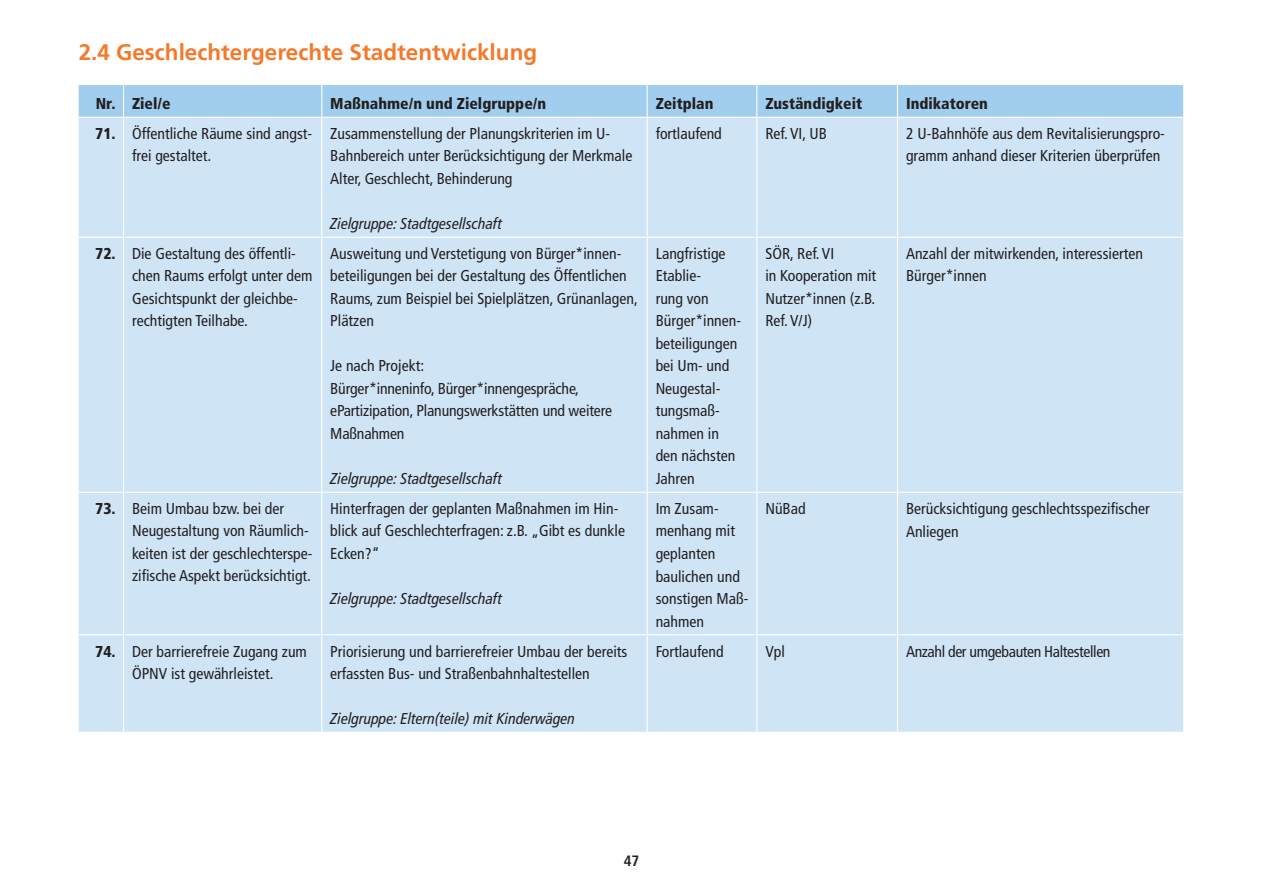
<style>
.page{position:relative;width:1263px;height:893px;background:#fff}
.page>*{position:absolute;margin:0;border:0;box-sizing:border-box;transform-origin:0 0}
.t1{font:700 22.5px "Frutiger LT Std";color:#f4792a}
.t2{font:condensed 15.75px/22.5px "Frutiger LT Std";color:#231f20}
.t3{font:italic condensed 15.75px "Frutiger LT Pro";color:#231f20}
.t4{font:900 condensed 15.75px "Frutiger LT Std";color:#231f20}
.t5{font:condensed 15.75px "Frutiger LT Std";letter-spacing:-.025em;color:#231f20}
.t6{font:700 condensed 15px "Frutiger LT Std";color:#231f20}
</style>
<div class="page">
<div style="left:79px;top:85px;width:1104px;height:32px;background:#a1ceee"></div>
<div style="left:79px;top:118px;width:1104px;height:614px;background:#cfe5f6"></div>
<hr style="left:123px;top:85px;width:1px;height:32px;background:#fff">
<hr style="left:321px;top:85px;width:1px;height:32px;background:#fff">
<hr style="left:647px;top:85px;width:1px;height:32px;background:#fff">
<hr style="left:756px;top:85px;width:1px;height:32px;background:#fff">
<hr style="left:897px;top:85px;width:1px;height:32px;background:#fff">
<hr style="left:123px;top:118px;width:1px;height:119px;background:#fff">
<hr style="left:321px;top:118px;width:1px;height:119px;background:#fff">
<hr style="left:647px;top:118px;width:1px;height:119px;background:#fff">
<hr style="left:756px;top:118px;width:1px;height:119px;background:#fff">
<hr style="left:897px;top:118px;width:1px;height:119px;background:#fff">
<hr style="left:79px;top:237px;width:45px;height:1px;background:#fff">
<hr style="left:124px;top:237px;width:198px;height:1px;background:#fff">
<hr style="left:123px;top:238px;width:1px;height:254px;background:#fff">
<hr style="left:322px;top:237px;width:325px;height:1px;background:#fff">
<hr style="left:321px;top:238px;width:1px;height:254px;background:#fff">
<hr style="left:647px;top:237px;width:110px;height:1px;background:#fff">
<hr style="left:647px;top:238px;width:1px;height:254px;background:#fff">
<hr style="left:757px;top:237px;width:140px;height:1px;background:#fff">
<hr style="left:756px;top:238px;width:1px;height:254px;background:#fff">
<hr style="left:897px;top:237px;width:287px;height:1px;background:#fff">
<hr style="left:897px;top:238px;width:1px;height:254px;background:#fff">
<hr style="left:79px;top:492px;width:45px;height:1px;background:#fff">
<hr style="left:124px;top:492px;width:198px;height:1px;background:#fff">
<hr style="left:123px;top:493px;width:1px;height:141px;background:#fff">
<hr style="left:322px;top:492px;width:325px;height:1px;background:#fff">
<hr style="left:321px;top:493px;width:1px;height:141px;background:#fff">
<hr style="left:647px;top:492px;width:110px;height:1px;background:#fff">
<hr style="left:647px;top:493px;width:1px;height:141px;background:#fff">
<hr style="left:757px;top:492px;width:140px;height:1px;background:#fff">
<hr style="left:756px;top:493px;width:1px;height:141px;background:#fff">
<hr style="left:897px;top:492px;width:287px;height:1px;background:#fff">
<hr style="left:897px;top:493px;width:1px;height:141px;background:#fff">
<hr style="left:79px;top:634px;width:45px;height:1px;background:#fff">
<hr style="left:124px;top:634px;width:198px;height:1px;background:#fff">
<hr style="left:123px;top:635px;width:1px;height:97px;background:#fff">
<hr style="left:322px;top:634px;width:325px;height:1px;background:#fff">
<hr style="left:321px;top:635px;width:1px;height:97px;background:#fff">
<hr style="left:647px;top:634px;width:110px;height:1px;background:#fff">
<hr style="left:647px;top:635px;width:1px;height:97px;background:#fff">
<hr style="left:757px;top:634px;width:140px;height:1px;background:#fff">
<hr style="left:756px;top:635px;width:1px;height:97px;background:#fff">
<hr style="left:897px;top:634px;width:287px;height:1px;background:#fff">
<hr style="left:897px;top:635px;width:1px;height:97px;background:#fff">
<p class="t1" style="left:79px;top:39px;width:460px">2.4 Geschlechtergerechte Stadtentwicklung</p>
<p class="t4" style="left:96px;top:94px;width:21px">Nr.</p>
<p class="t4" style="left:132px;top:94px;width:40px">Ziel/e</p>
<p class="t4" style="left:330px;top:94px;width:217px">Maßnahme/n und Zielgruppe/n</p>
<p class="t4" style="left:656px;top:94px;width:59px">Zeitplan</p>
<p class="t4" style="left:765px;top:94px;width:98px">Zuständigkeit</p>
<p class="t4" style="left:906px;top:94px;width:83px">Indikatoren</p>
<p class="t4" style="left:95px;top:124px;width:22px">71.</p>
<p class="t2" style="left:132px;top:122px;width:480px">Öffentliche Räume sind angst- Zusammenstellung der Planungskriterien im U&shy;frei gestaltet.</p>
<p class="t2" style="left:656px;top:122px;width:68px">fortlaufend</p>
<p class="t2" style="left:765px;top:122px;width:63px">Ref. VI, UB</p>
<p class="t2" style="left:906px;top:122px;width:260px">2 U-Bahnhöfe aus dem Revitalisierungspro&shy;gramm anhand dieser Kriterien überprüfen</p>
<p class="t2" style="left:330px;top:145px;width:304px">Bahnbereich unter Berücksichtigung der Merkmale<br>Alter, Geschlecht, Behinderung</p>
<p class="t3" style="left:330px;top:214px;width:173px">Zielgruppe: Stadtgesellschaft</p>
<p class="t4" style="left:95px;top:244px;width:22px">72.</p>
<p class="t2" style="left:132px;top:242px;width:182px">Die Gestaltung des öffentli&shy;chen Raums erfolgt unter dem<br>Gesichtspunkt der gleichbe&shy;rechtigten Teilhabe.</p>
<p class="t2" style="left:330px;top:242px;width:309px">Ausweitung und Verstetigung von Bürger*innen&shy;beteiligungen bei der Gestaltung des Öffentlichen Raums, zum Beispiel bei Spielplätzen, Grünanlagen, Plätzen</p>
<p class="t2" style="left:330px;top:355px;width:95px">Je nach Projekt:</p>
<p class="t2" style="left:330px;top:377px;width:283px">Bürger*inneninfo, Bürger*innengespräche, ePartizipation, Planungswerkstätten und weitere<br>Maßnahmen</p>
<p class="t3" style="left:330px;top:469px;width:173px">Zielgruppe: Stadtgesellschaft</p>
<p class="t4" style="left:95px;top:499px;width:22px">73.</p>
<p class="t2" style="left:132px;top:497px;width:182px">Beim Umbau bzw. bei der<br>Neugestaltung von Räumlich&shy;keiten ist der geschlechterspe&shy;zifische Aspekt berücksichtigt.</p>
<p class="t2" style="left:330px;top:497px;width:296px">Hinterfragen der geplanten Maßnahmen im Hin&shy;blick auf Geschlechterfragen: z.B. „Gibt es dunkle<br>Ecken?“</p>
<p class="t3" style="left:330px;top:589px;width:173px">Zielgruppe: Stadtgesellschaft</p>
<p class="t4" style="left:95px;top:642px;width:22px">74.</p>
<p class="t2" style="left:132px;top:640px;width:176px">Der barrierefreie Zugang zum<br>ÖPNV ist gewährleistet.</p>
<p class="t2" style="left:330px;top:640px;width:298px">Priorisierung und barrierefreier Umbau der bereits erfassten Bus- und Straßenbahnhaltestellen</p>
<p class="t3" style="left:330px;top:709px;width:246px">Zielgruppe: Eltern(teile) mit Kinderwägen</p>
<p class="t2" style="left:656px;top:242px;width:87px">Langfristige<br>Etablie-<br>rung von<br>Bürger*innen&shy;beteiligungen bei Um- und<br>Neugestal&shy;tungsmaß&shy;nahmen in den nächsten<br>Jahren</p>
<p class="t2" style="left:765px;top:242px;width:112px">SÖR, Ref. VI<br>in Kooperation mit<br>Nutzer*innen (z.B.<br>Ref. V/J)</p>
<p class="t2" style="left:906px;top:242px;width:238px">Anzahl der mitwirkenden, interessierten<br>Bürger*innen</p>
<p class="t2" style="left:656px;top:497px;width:94px">Im Zusam&shy;menhang mit geplanten baulichen und sonstigen Maß&shy;nahmen</p>
<p class="t2" style="left:765px;top:497px;width:42px">NüBad</p>
<p class="t2" style="left:906px;top:497px;width:245px">Berücksichtigung geschlechtsspezifischer<br>Anliegen</p>
<p class="t2" style="left:656px;top:640px;width:69px">Fortlaufend</p>
<p class="t2" style="left:765px;top:640px;width:21px">Vpl</p>
<p class="t5" style="left:906px;top:642px;width:206px">Anzahl der umgebauten Haltestellen</p>
<p class="t6" style="left:624px;top:852px;width:17px">47</p>
</div>
